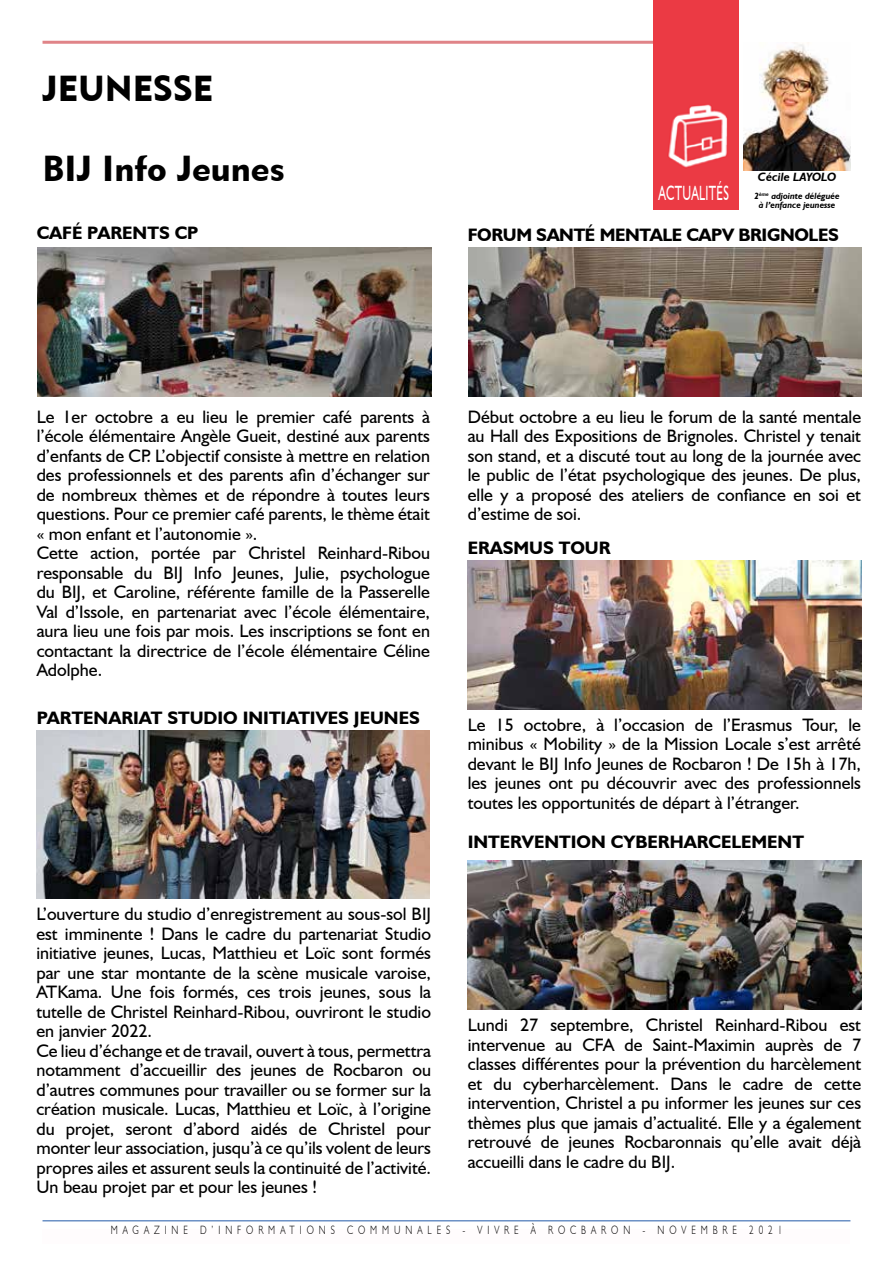
<style>
.page{position:relative;width:893px;height:1263px;background:#fff}
.page>*{position:absolute;margin:0;border:0;box-sizing:border-box;transform-origin:0 0}
.t1{font:36px "Geometric 415 BT Black A";color:#000}
.t2{font:20.7px "Humanist 521 BT";letter-spacing:.025em;color:#fff;scale:.58 1}
.t3{font:18px/19.5px "Humanist 521 BT";color:#000;text-align:justify}
.t4{font:700 18px "Humanist 521 BT";color:#000}
.t5{font:700 18px "Humanist 521 BT";letter-spacing:-.02em;color:#000}
.t6{font:300 12px "Humanist 521 BT";letter-spacing:.55em;color:#000;scale:.75 1}
.t7{font:italic 700 12px "Humanist 521 BT";color:#000}
.t8{font:italic 700 9px/9px "Humanist 521 BT";color:#000;text-align:center}
</style>
<div class="page">
<hr style="left:43px;top:1220px;width:807px;height:1px;background:#215aa8">
<hr style="left:43px;top:41px;width:682px;height:3px;background:#e08488">
<img style="left:654px;top:0;width:85px;height:210px">
<img style="left:744px;top:44px;width:106px;height:126px">
<img style="left:468px;top:560px;width:393px;height:149px">
<img style="left:38px;top:247px;width:393px;height:149px">
<img style="left:36px;top:730px;width:394px;height:168px">
<img style="left:468px;top:860px;width:393px;height:149px">
<img style="left:469px;top:247px;width:392px;height:149px">
<h1 class="t1" style="left:43px;top:66px;width:172px">JEUNESSE</h1>
<h1 class="t1" style="left:43px;top:146px;width:244px">BIJ Info Jeunes</h1>
<p class="t4" style="left:37px;top:221px;width:163px">CAFÉ PARENTS CP</p>
<p class="t2" style="left:659px;top:180px;width:123px">ACTUALITÉS</p>
<p class="t7" style="left:758px;top:170px;width:80px">Cécile LAYOLO</p>
<p class="t8" style="left:754px;top:192px;width:87px">2<sup>ème</sup> adjointe déléguée à l’enfance jeunesse</p>
<p class="t5" style="left:468px;top:223px;width:372px">FORUM SANTÉ MENTALE CAPV BRIGNOLES</p>
<p class="t3" style="left:37px;top:407px;width:395px;text-align:left">Le 1er octobre a eu lieu le premier café parents à l’école élémentaire Angèle Gueit, destiné aux parents d’enfants de CP. L’objectif consiste à mettre en relation des professionnels et des parents afin d’échanger sur de nombreux thèmes et de répondre à toutes leurs questions. Pour ce premier café parents, le thème était « mon enfant et l’autonomie ».<br>Cette action, portée par Christel Reinhard-Ribou responsable du BIJ Info Jeunes, Julie, psychologue du BIJ, et Caroline, référente famille de la Passerelle Val d’Issole, en partenariat avec l’école élémentaire, aura lieu une fois par mois. Les inscriptions se font en contactant la directrice de l’école élémentaire Céline Adolphe.</p>
<p class="t4" style="left:37px;top:707px;width:385px">PARTENARIAT STUDIO INITIATIVES JEUNES</p>
<p class="t3" style="left:36px;top:904px;width:396px;text-align:left">L’ouverture du studio d’enregistrement au sous-sol BIJ est imminente ! Dans le cadre du partenariat Studio initiative jeunes, Lucas, Matthieu et Loïc sont formés par une star montante de la scène musicale varoise, ATKama. Une fois formés, ces trois jeunes, sous la tutelle de Christel Reinhard-Ribou, ouvriront le studio en janvier 2022.<br>Ce lieu d’échange et de travail, ouvert à tous, permettra notamment d’accueillir des jeunes de Rocbaron ou d’autres communes pour travailler ou se former sur la création musicale. Lucas, Matthieu et Loïc, à l’origine du projet, seront d’abord aidés de Christel pour monter leur association, jusqu’à ce qu’ils volent de leurs propres ailes et assurent seuls la continuité de l’activité.<br>Un beau projet par et pour les jeunes !</p>
<p class="t3" style="left:468px;top:407px;width:395px">Début octobre a eu lieu le forum de la santé mentale au Hall des Expositions de Brignoles. Christel y tenait son stand, et a discuté tout au long de la journée avec le public de l’état psychologique des jeunes. De plus, elle y a proposé des ateliers de confiance en soi et d’estime de soi.</p>
<p class="t4" style="left:468px;top:536px;width:144px">ERASMUS TOUR</p>
<p class="t3" style="left:468px;top:714px;width:395px">Le 15 octobre, à l’occasion de l’Erasmus Tour, le minibus « Mobility » de la Mission Locale s’est arrêté devant le BIJ Info Jeunes de Rocbaron ! De 15h à 17h, les jeunes ont pu découvrir avec des professionnels toutes les opportunités de départ à l’étranger.</p>
<p class="t4" style="left:468px;top:830px;width:338px">INTERVENTION CYBERHARCELEMENT</p>
<p class="t3" style="left:468px;top:1015px;width:395px">Lundi 27 septembre, Christel Reinhard-Ribou est intervenue au CFA de Saint-Maximin auprès de 7 classes différentes pour la prévention du harcèlement et du cyberharcèlement. Dans le cadre de cette intervention, Christel a pu informer les jeunes sur ces thèmes plus que jamais d’actualité. Elle y a également retrouvé de jeunes Rocbaronnais qu’elle avait déjà accueilli dans le cadre du BIJ.</p>
<p class="t6" style="left:111px;top:1222px;width:897px">MAGAZINE D’INFORMATIONS COMMUNALES - VIVRE À ROCBARON - NOVEMBRE 2021</p>
</div>
